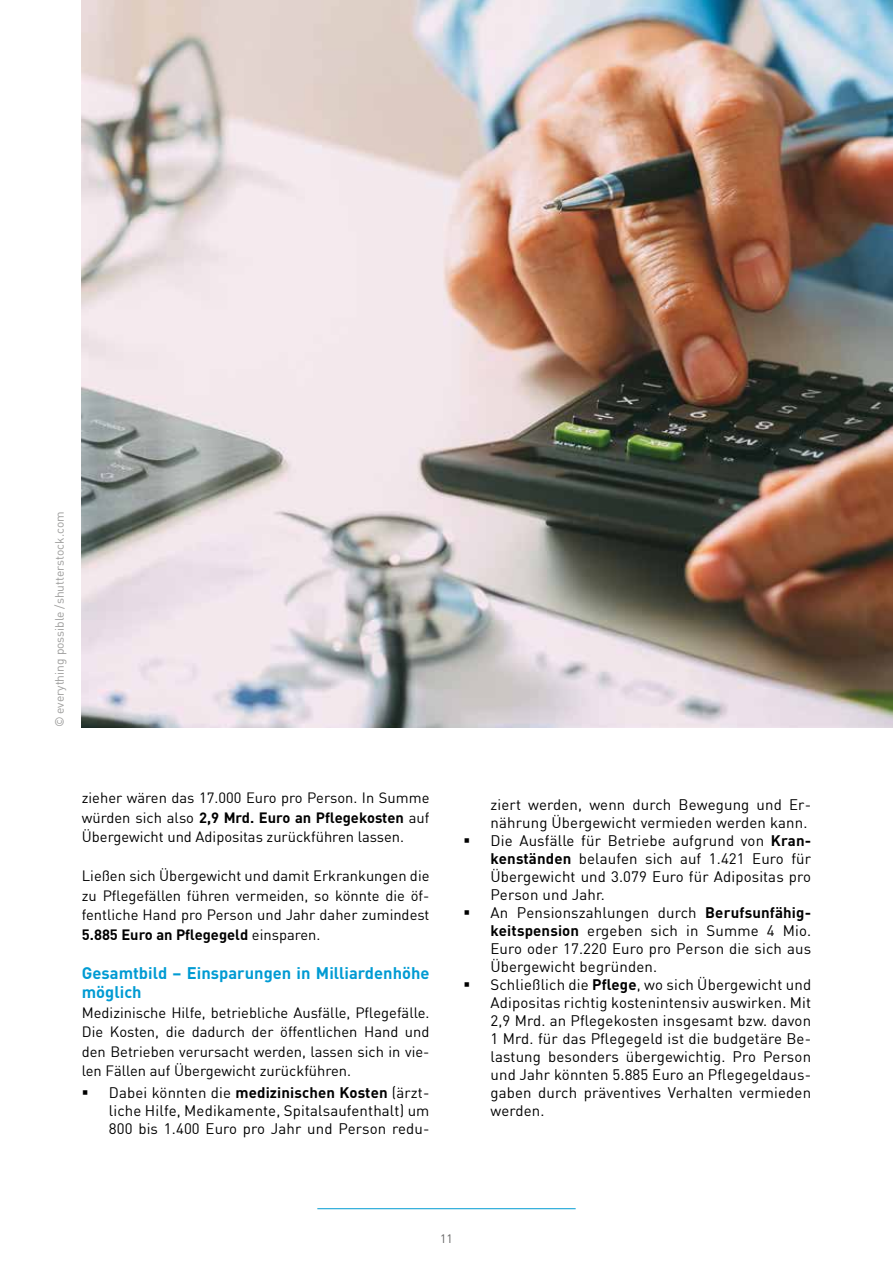
<style>
.page{position:relative;width:893px;height:1263px;background:#fff}
.page>*{position:absolute;margin:0;border:0;box-sizing:border-box;transform-origin:0 0}
.t1{font:700 16.5px/19.5px "DIN";color:#019bd3}
.t2{font:15px/18px "DIN";letter-spacing:.01em;color:#000;text-align:justify}
.t3{font:14.7px/19.5px "DIN";color:#000;text-align:justify}
.t4{font:12px "DIN";color:#9d9d9c}
.t5{font:12px "DIN";color:#646363}
.s1{font-weight:700}
</style>
<div class="page">
<hr style="left:317px;top:1208px;width:259px;height:1px;background:#019bd3">
<img style="left:82px;top:0;width:811px;height:727px">
<p class="t4" style="left:52px;top:727px;width:217px;rotate:-90deg">© everything possible /shutterstock.com</p>
<p class="t3" style="left:82px;top:788px;width:349px">zieher wären das 17.000 Euro pro Person. In Summe würden sich also <span class="s1">2,9 Mrd. Euro an Pflegekosten</span> auf Übergewicht und Adipositas zurückführen lassen.</p>
<p class="t3" style="left:82px;top:866px;width:349px">Ließen sich Übergewicht und damit Erkrankungen die zu Pflegefällen führen vermeiden, so könnte die öf&shy;fentliche Hand pro Person und Jahr daher zumindest <span class="s1">5.885 Euro an Pflegegeld</span> einsparen.</p>
<p class="t1" style="left:82px;top:962px;width:349px">Gesamtbild – Einsparungen in Milliardenhöhe möglich</p>
<p class="t3" style="left:82px;top:1002px;width:349px">Medizinische Hilfe, betriebliche Ausfälle, Pflegefälle.<br>Die Kosten, die dadurch der öffentlichen Hand und den Betrieben verursacht werden, lassen sich in vie&shy;len Fällen auf Übergewicht zurückführen.</p>
<p class="t2" style="left:109px;top:1083px;width:322px">Dabei könnten die <span class="s1">medizinischen Kosten</span> (ärzt&shy;liche Hilfe, Medikamente, Spitalsaufenthalt) um 800 bis 1.400 Euro pro Jahr und Person redu-</p>
<p class="t5" style="left:440px;top:1231px;width:14px">11</p>
<p class="t2" style="left:490px;top:795px;width:322px;text-align:left">ziert werden, wenn durch Bewegung und Er&shy;nährung Übergewicht vermieden werden kann.<br>Die Ausfälle für Betriebe aufgrund von <span class="s1">Kran&shy;kenständen</span> belaufen sich auf 1.421 Euro für Übergewicht und 3.079 Euro für Adipositas pro Person und Jahr.<br>An Pensionszahlungen durch <span class="s1">Berufsunfähig&shy;keitspension</span> ergeben sich in Summe 4 Mio.<br>Euro oder 17.220 Euro pro Person die sich aus Übergewicht begründen.<br>Schließlich die <span class="s1">Pflege</span>, wo sich Übergewicht und Adipositas richtig kostenintensiv auswirken. Mit 2,9 Mrd. an Pflegekosten insgesamt bzw. davon 1 Mrd. für das Pflegegeld ist die budgetäre Be&shy;lastung besonders übergewichtig. Pro Person und Jahr könnten 5.885 Euro an Pflegegeldaus&shy;gaben durch präventives Verhalten vermieden werden.</p>
</div>
